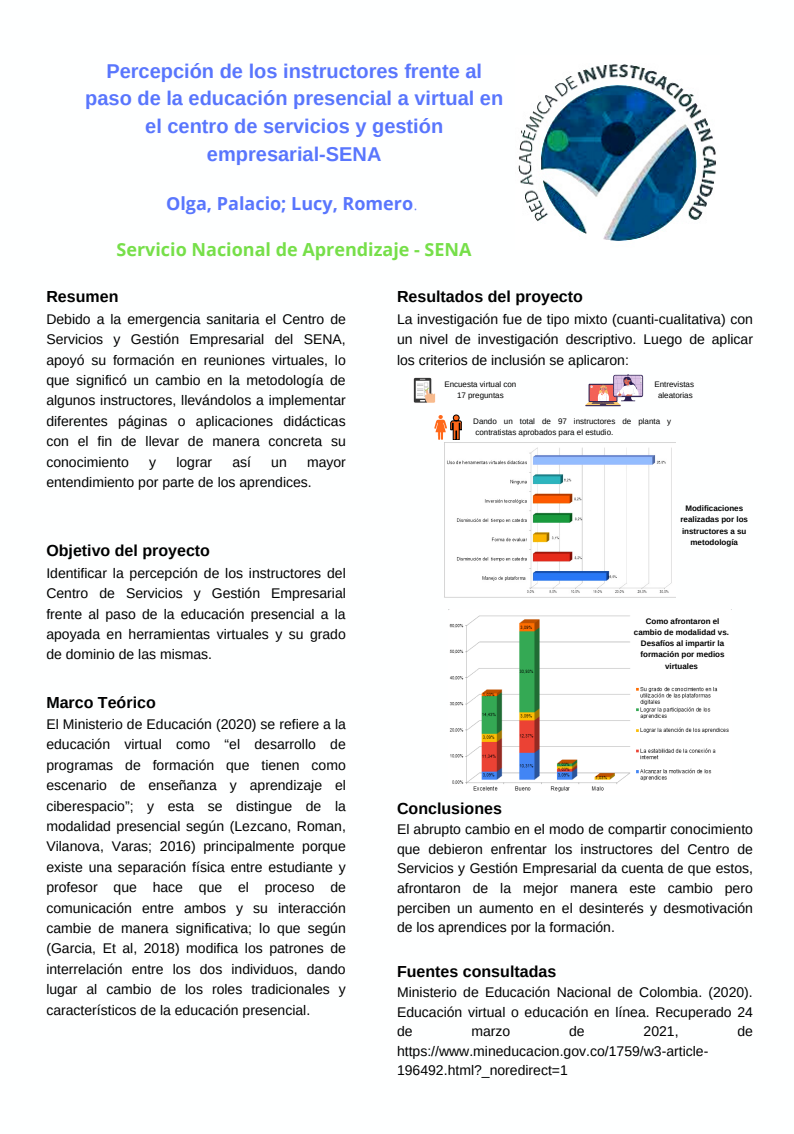
<style>
.page{position:relative;width:794px;height:1134px;background:#fff}
.page>*{position:absolute;margin:0;border:0;box-sizing:border-box;transform-origin:0 0}
.t1{font:700 20px/27.9px "Arimo";color:#5976fd;text-align:center}
.t2{font:700 18px "Open Sans";color:#76df49}
.t3{font:700 18px "Open Sans";color:#5976fd}
.t4{font:700 16px "Arimo";color:#000}
.t5{font:14px/20.4px "Arimo";color:#000;text-align:justify}
.t6{font:700 8px/11.1px "Arimo";color:#000;text-align:center}
.t7{font:8px/11.1px "Arimo";color:#000}
.s1{font-weight:300}
</style>
<div class="page">
<img style="left:518px;top:64px;width:198px;height:177px">
<svg style="left:434px;top:415px;width:28px;height:25px"></svg>
<svg style="left:585px;top:374px;width:58px;height:32px"></svg>
<img style="left:413px;top:377px;width:23px;height:26px">
<img style="left:444px;top:442px;width:231px;height:156px">
<img style="left:449px;top:615px;width:280px;height:177px">
<p class="t1" style="left:85px;top:57px;width:419px">Percepción de los instructores frente al paso de la educación presencial a virtual en el centro de servicios y gestión empresarial-SENA</p>
<p class="t3" style="left:166px;top:190px;width:253px">Olga, Palacio; Lucy, Romero<span class="s1">.</span></p>
<p class="t2" style="left:116px;top:237px;width:357px">Servicio Nacional de Aprendizaje - SENA</p>
<p class="t4" style="left:46px;top:288px;width:74px">Resumen</p>
<p class="t5" style="left:46px;top:309px;width:301px">Debido a la emergencia sanitaria el Centro de Servicios y Gestión Empresarial del SENA, apoyó su formación en reuniones virtuales, lo que significó un cambio en la metodología de algunos instructores, llevándolos a implementar diferentes páginas o aplicaciones didácticas con el fin de llevar de manera concreta su conocimiento</p>
<p class="t4" style="left:397px;top:288px;width:187px">Resultados del proyecto</p>
<p class="t5" style="left:397px;top:309px;width:357px">La investigación fue de tipo mixto (cuanti-cualitativa) con un nivel de investigación descriptivo. Luego de aplicar los criterios de inclusión se aplicaron:</p>
<p class="t7" style="left:444px;top:379px;width:74px">Encuesta virtual con</p>
<p class="t7" style="left:457px;top:390px;width:48px">17 preguntas</p>
<p class="t7" style="left:654px;top:379px;width:41px">Entrevistas</p>
<p class="t7" style="left:658px;top:390px;width:36px">aleatorias</p>
<p class="t7" style="left:473px;top:416px;width:199px">Dando un total de 97 instructores de planta y contratistas aprobados para el estudio.</p>
<p class="t5" style="left:149px;top:451px;width:9px">y</p>
<p class="t5" style="left:176px;top:451px;width:37px">lograr</p>
<p class="t5" style="left:232px;top:451px;width:20px">así</p>
<p class="t5" style="left:271px;top:451px;width:17px">un</p>
<p class="t5" style="left:46px;top:451px;width:301px;text-indent:261px">mayor entendimiento por parte de los aprendices.</p>
<p class="t4" style="left:46px;top:542px;width:165px">Objetivo del proyecto</p>
<p class="t5" style="left:46px;top:563px;width:301px">Identificar la percepción de los instructores del Centro de Servicios y Gestión Empresarial frente al paso de la educación presencial a la apoyada en herramientas virtuales y su grado de dominio de las mismas.</p>
<p class="t4" style="left:46px;top:693px;width:111px">Marco Teórico</p>
<p class="t5" style="left:46px;top:714px;width:301px">El Ministerio de Educación (2020) se refiere a la educación virtual como “el desarrollo de programas de formación que tienen como escenario de enseñanza y aprendizaje el ciberespacio”; y esta se distingue de la modalidad presencial según (Lezcano, Roman, Vilanova, Varas; 2016) principalmente porque existe una separación física entre estudiante y profesor que hace que el proceso de comunicación entre ambos y su interacción cambie de manera significativa; lo que según (Garcia, Et al, 2018) modifica los patrones de interrelación entre los dos individuos, dando lugar al cambio de los roles tradicionales y característicos de la educación presencial.</p>
<p class="t6" style="left:680px;top:503px;width:69px">Modificaciones realizadas por los instructores a su metodología</p>
<p class="t6" style="left:634px;top:616px;width:97px">Como afrontaron el cambio de modalidad vs.</p>
<p class="t6" style="left:640px;top:638px;width:85px">Desafíos al impartir la formación por medios virtuales</p>
<p class="t4" style="left:397px;top:800px;width:106px">Conclusiones</p>
<p class="t5" style="left:397px;top:820px;width:357px;line-height:19.5px">El abrupto cambio en el modo de compartir conocimiento que debieron enfrentar los instructores del Centro de Servicios y Gestión Empresarial da cuenta de que estos, afrontaron de la mejor manera este cambio pero perciben un aumento en el desinterés y desmotivación de los aprendices por la formación.</p>
<p class="t4" style="left:397px;top:963px;width:161px">Fuentes consultadas</p>
<p class="t5" style="left:397px;top:983px;width:357px;line-height:19.5px">Ministerio de Educación Nacional de Colombia. (2020).<br>Educación virtual o educación en línea. Recuperado 24 de</p>
<p class="t5" style="left:471px;top:1021px;width:40px">marzo</p>
<p class="t5" style="left:569px;top:1021px;width:17px">de</p>
<p class="t5" style="left:643px;top:1021px;width:37px">2021,</p>
<p class="t5" style="left:737px;top:1021px;width:17px">de</p>
<p class="t5" style="left:397px;top:1041px;width:313px;line-height:19.5px">https://www.mineducacion.gov.co/1759/w3-article-<br>196492.html?_noredirect=1</p>
</div>
